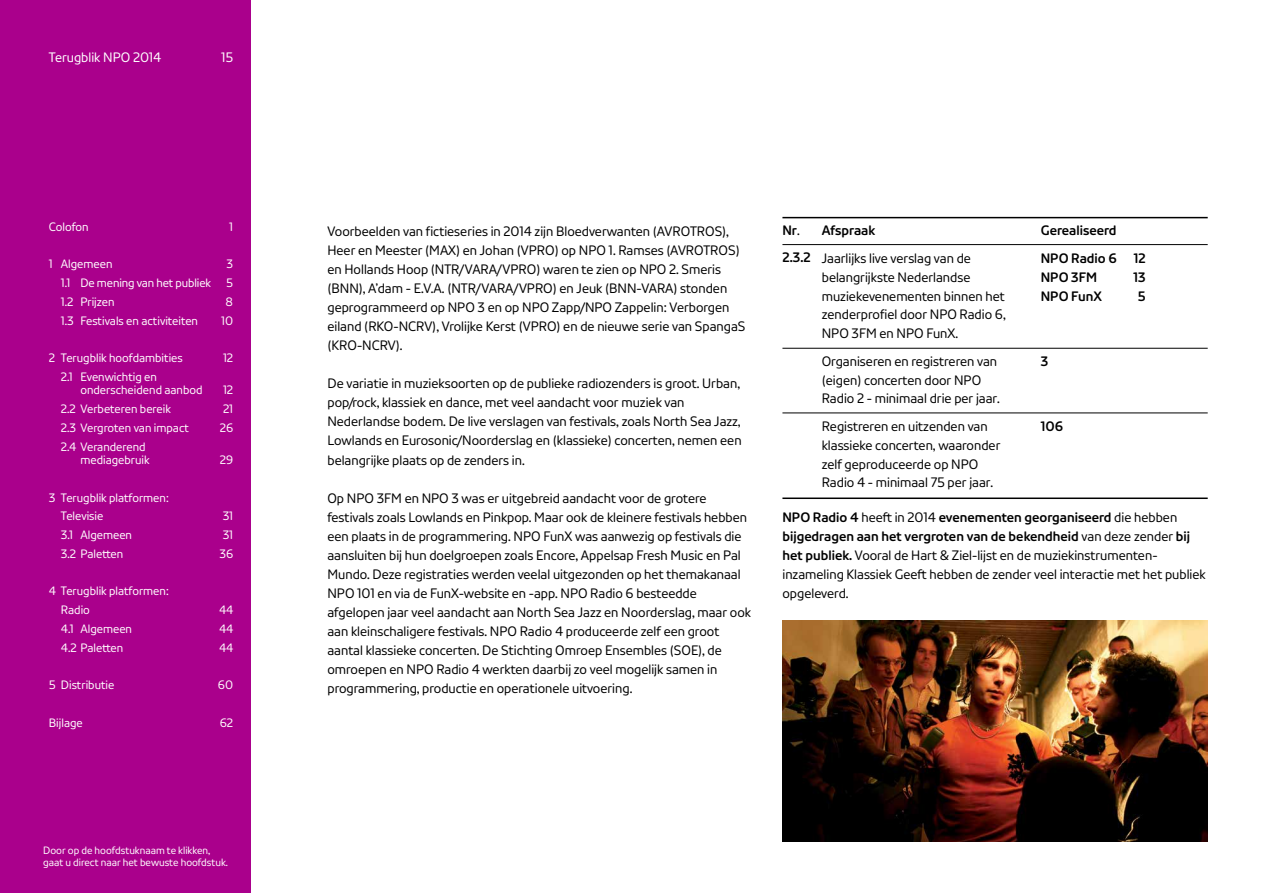
<style>
.page{position:relative;width:1263px;height:893px;background:#fff}
.page>*{position:absolute;margin:0;border:0;box-sizing:border-box;transform-origin:0 0}
.t1{font:13.5px/19px "NPO Sans";color:#000}
.t2{font:700 13.5px/27px "NPO Sans";color:#000}
.t3{font:13.5px "NPO Sans";color:#fff}
.t4{font:12px/13.5px "NPO Sans";color:#fff}
.t5{font:10.5px/12px "NPO Sans";color:#fff}
.s1{font-weight:400}
.s2{font-weight:700}
</style>
<div class="page">
<div style="left:0;top:0;width:251px;height:893px;background:#aa008c"></div>
<hr style="left:782px;top:217px;width:426px;height:1px;background:#000">
<hr style="left:782px;top:244px;width:426px;height:1px;background:#000">
<hr style="left:782px;top:348px;width:426px;height:1px;background:#000">
<hr style="left:782px;top:412px;width:426px;height:1px;background:#000">
<hr style="left:782px;top:497px;width:426px;height:2px;background:#000">
<img style="left:782px;top:621px;width:426px;height:221px">
<p class="t3" style="left:49px;top:49px;width:114px">Terugblik NPO 2014</p>
<p class="t3" style="left:221px;top:49px;width:14px">15</p>
<p class="t4" style="left:49px;top:220px;width:41px">Colofon</p>
<p class="t4" style="left:229px;top:220px;width:5px">1</p>
<p class="t4" style="left:49px;top:257px;width:65px">1 Algemeen</p>
<p class="t4" style="left:227px;top:257px;width:8px">3</p>
<p class="t4" style="left:61px;top:276px;width:152px">1.1 De mening van het publiek</p>
<p class="t4" style="left:226px;top:276px;width:8px">5</p>
<p class="t4" style="left:61px;top:295px;width:55px">1.2 Prijzen</p>
<p class="t4" style="left:226px;top:295px;width:9px">8</p>
<p class="t4" style="left:61px;top:313px;width:139px">1.3 Festivals en activiteiten</p>
<p class="t4" style="left:221px;top:313px;width:13px">10</p>
<p class="t4" style="left:49px;top:351px;width:135px">2 Terugblik hoofdambities</p>
<p class="t4" style="left:223px;top:351px;width:12px">12</p>
<p class="t4" style="left:80px;top:370px;width:124px;text-indent:-20px">2.1 Evenwichtig en onderscheidend aanbod</p>
<p class="t4" style="left:223px;top:383px;width:12px">12</p>
<p class="t4" style="left:61px;top:402px;width:112px">2.2 Verbeteren bereik</p>
<p class="t4" style="left:223px;top:402px;width:12px">21</p>
<p class="t4" style="left:61px;top:421px;width:130px">2.3 Vergroten van impact</p>
<p class="t4" style="left:220px;top:421px;width:15px">26</p>
<p class="t4" style="left:80px;top:439px;width:71px;text-indent:-20px">2.4 Veranderend mediagebruik</p>
<p class="t4" style="left:220px;top:453px;width:15px">29</p>
<p class="t4" style="left:61px;top:488px;width:109px;line-height:18.8px;text-indent:-12px">3 Terugblik platformen:<br>Televisie</p>
<p class="t4" style="left:223px;top:509px;width:12px">31</p>
<p class="t4" style="left:61px;top:528px;width:73px">3.1 Algemeen</p>
<p class="t4" style="left:223px;top:528px;width:12px">31</p>
<p class="t4" style="left:61px;top:547px;width:64px">3.2 Paletten</p>
<p class="t4" style="left:219px;top:547px;width:15px">36</p>
<p class="t4" style="left:61px;top:582px;width:109px;line-height:18.8px;text-indent:-12px">4 Terugblik platformen:<br>Radio</p>
<p class="t4" style="left:219px;top:603px;width:16px">44</p>
<p class="t4" style="left:61px;top:622px;width:73px">4.1 Algemeen</p>
<p class="t4" style="left:219px;top:622px;width:16px">44</p>
<p class="t4" style="left:61px;top:640px;width:64px">4.2 Paletten</p>
<p class="t4" style="left:219px;top:640px;width:16px">44</p>
<p class="t4" style="left:49px;top:678px;width:67px">5 Distributie</p>
<p class="t4" style="left:218px;top:678px;width:17px">60</p>
<p class="t4" style="left:49px;top:715px;width:35px">Bijlage</p>
<p class="t4" style="left:220px;top:715px;width:15px">62</p>
<p class="t5" style="left:43px;top:844px;width:186px">Door op de hoofdstuknaam te klikken, gaat u direct naar het bewuste hoofdstuk.</p>
<p class="t1" style="left:327px;top:221px;width:419px">Voorbeelden van fictieseries in 2014 zijn Bloedverwanten (AVROTROS), Heer en Meester (MAX) en Johan (VPRO) op NPO 1. Ramses (AVROTROS) en Hollands Hoop (NTR/VARA/VPRO) waren te zien op NPO 2. Smeris (BNN), A’dam - E.V.A. (NTR/VARA/VPRO) en Jeuk (BNN-VARA) stonden geprogrammeerd op NPO 3 en op NPO Zapp/NPO Zappelin: Verborgen eiland (RKO-NCRV), Vrolijke Kerst (VPRO) en de nieuwe serie van SpangaS (KRO-NCRV).</p>
<p class="t1" style="left:327px;top:374px;width:416px">De variatie in muzieksoorten op de publieke radiozenders is groot. Urban, pop/rock, klassiek en dance, met veel aandacht voor muziek van Nederlandse bodem. De live verslagen van festivals, zoals North Sea Jazz, Lowlands en Eurosonic/Noorderslag en (klassieke) concerten, nemen een belangrijke plaats op de zenders in.</p>
<p class="t1" style="left:327px;top:488px;width:425px">Op NPO 3FM en NPO 3 was er uitgebreid aandacht voor de grotere festivals zoals Lowlands en Pinkpop. Maar ook de kleinere festivals hebben een plaats in de programmering. NPO FunX was aanwezig op festivals die aansluiten bij hun doelgroepen zoals Encore, Appelsap Fresh Music en Pal Mundo. Deze registraties werden veelal uitgezonden op het themakanaal NPO 101 en via de FunX-website en -app. NPO Radio 6 besteedde afgelopen jaar veel aandacht aan North Sea Jazz en Noorderslag, maar ook aan kleinschaligere festivals. NPO Radio 4 produceerde zelf een groot aantal klassieke concerten. De Stichting Omroep Ensembles (SOE), de omroepen en NPO Radio 4 werkten daarbij zo veel mogelijk samen in programmering, productie en operationele uitvoering.</p>
<p class="t2" style="left:782px;top:217px;width:30px">Nr<span class="s1">.<br></span>2.3.2</p>
<p class="t2" style="left:822px;top:217px;width:55px">Afspraak</p>
<p class="t1" style="left:822px;top:249px;width:186px">Jaarlijks live verslag van de belangrijkste Nederlandse muziekevenementen binnen het zenderprofiel door NPO Radio 6,<br>NPO 3FM en NPO FunX.</p>
<p class="t1" style="left:822px;top:351px;width:179px">Organiseren en registreren van (eigen) concerten door NPO<br>Radio 2 - minimaal drie per jaar.</p>
<p class="t1" style="left:822px;top:417px;width:180px">Registreren en uitzenden van klassieke concerten, waaronder zelf geproduceerde op NPO<br>Radio 4 - minimaal 75 per jaar.</p>
<p class="t2" style="left:1041px;top:216px;width:78px;line-height:27.8px">Gerealiseerd<br>NPO Radio 6</p>
<p class="t2" style="left:1134px;top:245px;width:14px">12</p>
<p class="t2" style="left:1041px;top:263px;width:58px">NPO 3FM</p>
<p class="t2" style="left:1133px;top:263px;width:14px">13</p>
<p class="t2" style="left:1041px;top:282px;width:63px">NPO FunX</p>
<p class="t2" style="left:1138px;top:282px;width:9px">5</p>
<p class="t2" style="left:1041px;top:347px;width:9px">3</p>
<p class="t2" style="left:1041px;top:413px;width:24px">106</p>
<p class="t1" style="left:782px;top:507px;width:425px"><span class="s2">NPO Radio 4</span> heeft in 2014 <span class="s2">evenementen georganiseerd</span> die hebben <span class="s2">bijgedragen aan het vergroten van de bekendheid</span> van deze zender <span class="s2">bij het publiek.</span> Vooral de Hart &amp; Ziel-lijst en de muziekinstrumenten&shy;inzameling Klassiek Geeft hebben de zender veel interactie met het publiek opgeleverd.</p>
</div>
